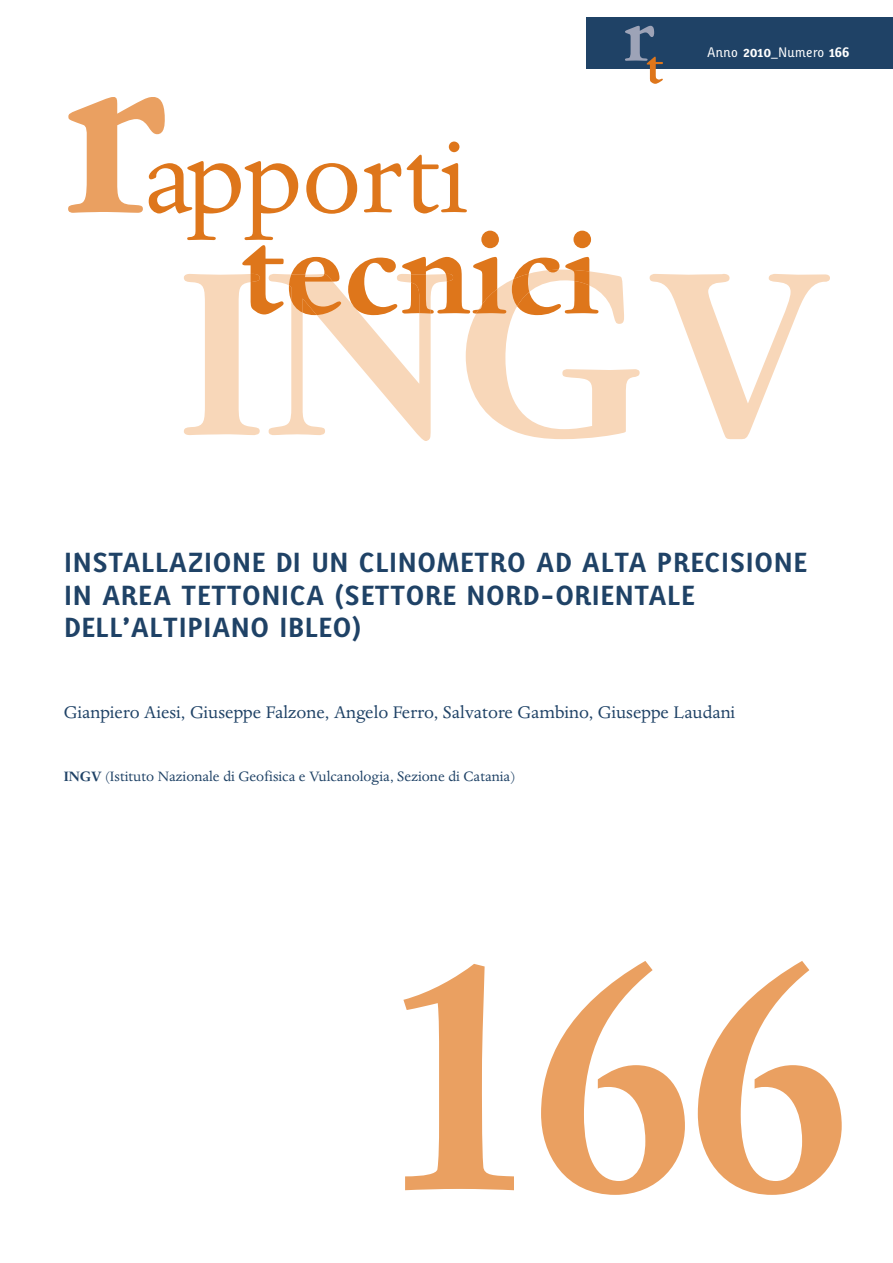
<style>
.page{position:relative;width:893px;height:1263px;background:#fff}
.page>*{position:absolute;margin:0;border:0;box-sizing:border-box;transform-origin:0 0}
.t1{font:700 132px "Dante";color:#de761b}
.t2{font:117px "Dante";color:#de761b}
.t3{font:700 51.6px "Dante";color:#de761b}
.t4{font:700 27px/32.4px "Karbid";color:#1f4266}
.t5{font:19.5px "Dante";color:#1f4266}
.t6{font:15.75px "Dante";color:#1f4266}
.t7{font:13.5px "Karbid";color:#fff}
.s1{font-weight:700}
</style>
<div class="page">
<svg style="left:403px;top:961px;width:439px;height:234px"></svg>
<div style="left:587px;top:17px;width:306px;height:51px;background:#1f4266"></div>
<img style="left:625px;top:26px;width:29px;height:35px">
<svg style="left:68px;top:97px;width:97px;height:116px"></svg>
<svg style="left:184px;top:272px;width:646px;height:169px"></svg>
<svg style="left:242px;top:270px;width:356px;height:45px"></svg>
<h2 class="t2" style="left:144px;top:134px;width:325px">apporti</h2>
<h1 class="t1" style="left:240px;top:225px;width:360px">tecnici</h1>
<h3 class="t3" style="left:646px;top:49px;width:19px">t</h3>
<p class="t7" style="left:707px;top:44px;width:144px">Anno <span class="s1">2010</span>_Numero <span class="s1">166</span></p>
<p class="t4" style="left:64px;top:547px;width:745px">INSTALLAZIONE DI UN CLINOMETRO AD ALTA PRECISIONE<br>IN AREA TETTONICA (SETTORE NORD-ORIENTALE<br>DELL’ALTIPIANO IBLEO)</p>
<p class="t5" style="left:64px;top:705px;width:673px">Gianpiero Aiesi, Giuseppe Falzone, Angelo Ferro, Salvatore Gambino, Giuseppe Laudani</p>
<p class="t6" style="left:64px;top:771px;width:453px"><span class="s1">INGV</span> (Istituto Nazionale di Geofisica e Vulcanologia, Sezione di Catania)</p>
</div>
